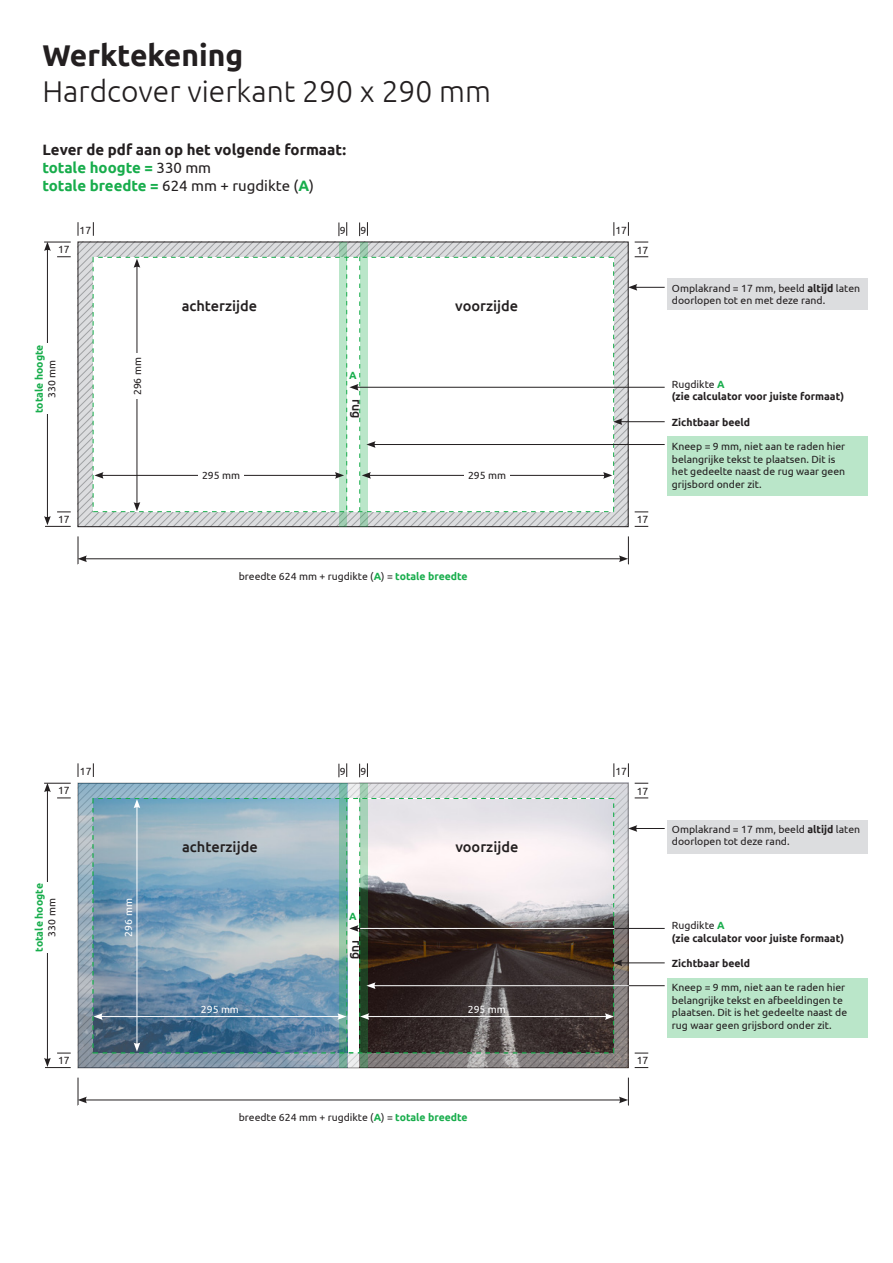
<style>
.page{position:relative;width:893px;height:1263px;background:#fff}
.page>*{position:absolute;margin:0;border:0;box-sizing:border-box;transform-origin:0 0}
.t1{font:300 30px "Ubuntu";color:#231f20}
.t2{font:700 30px "Ubuntu";color:#231f20}
.t3{font:700 15px/18px "Ubuntu";color:#231f20}
.t4{font:15px "Ubuntu";color:#231f20}
.t5{font:500 14.55px "Ubuntu";color:#231f20}
.t6{font:500 12.45px "Ubuntu";color:#231f20}
.t7{font:10.5px/12.5px "Ubuntu";color:#231f20}
.t8{font:700 10.5px "Ubuntu";color:#231f20}
.t9{font:700 10.5px "Ubuntu";color:#18ad4c}
.t10{font:10.5px "Ubuntu";color:#fff}
.s1{color:#18ad4c}
.s2{font-weight:400}
.s3{font-weight:700;color:#18ad4c}
.s4{font-weight:700}
</style>
<div class="page">
<div style="left:668px;top:279px;width:200px;height:31px;background:#dcdddf"></div>
<div style="left:668px;top:437px;width:200px;height:59px;background:#bae6c9"></div>
<svg style="left:80px;top:244px;width:546px;height:281px;background:#cfd1d2"></svg>
<div style="left:78px;top:242px;width:550px;height:285px;border:1px solid #231f20"></div>
<svg style="left:339px;top:242px;width:8px;height:284px"></svg>
<svg style="left:360px;top:242px;width:7px;height:284px"></svg>
<hr style="left:47px;top:249px;width:1px;height:269px;background:#231f20">
<svg style="left:93px;top:222px;width:1px;height:14px"></svg>
<svg style="left:339px;top:222px;width:1px;height:14px"></svg>
<svg style="left:359px;top:222px;width:1px;height:14px"></svg>
<svg style="left:346px;top:222px;width:1px;height:14px"></svg>
<svg style="left:367px;top:222px;width:1px;height:14px"></svg>
<svg style="left:628px;top:222px;width:1px;height:14px"></svg>
<svg style="left:614px;top:222px;width:1px;height:14px"></svg>
<svg style="left:78px;top:222px;width:1px;height:14px"></svg>
<svg style="left:635px;top:242px;width:13px;height:1px"></svg>
<svg style="left:635px;top:512px;width:13px;height:1px"></svg>
<svg style="left:635px;top:256px;width:13px;height:1px"></svg>
<svg style="left:635px;top:526px;width:13px;height:1px"></svg>
<svg style="left:44px;top:242px;width:27px;height:15px"></svg>
<svg style="left:44px;top:512px;width:27px;height:15px"></svg>
<div style="left:19px;top:344px;width:52px;height:70px;background:#fff"></div>
<hr style="left:85px;top:558px;width:536px;height:1px;background:#231f20">
<svg style="left:619px;top:536px;width:10px;height:28px"></svg>
<svg style="left:78px;top:536px;width:9px;height:28px"></svg>
<hr style="left:620px;top:421px;width:45px;height:1px;background:#231f20">
<hr style="left:373px;top:444px;width:292px;height:1px;background:#231f20">
<hr style="left:356px;top:387px;width:309px;height:1px;background:#231f20">
<hr style="left:635px;top:287px;width:30px;height:1px;background:#231f20">
<svg style="left:628px;top:284px;width:9px;height:7px"></svg>
<svg style="left:93px;top:256px;width:529px;height:256px"></svg>
<div style="left:668px;top:820px;width:200px;height:34px;background:#dcdddf"></div>
<div style="left:668px;top:978px;width:200px;height:59px;background:#bae6c9"></div>
<svg style="left:80px;top:785px;width:546px;height:281px;background:#9facb4"></svg>
<hr style="left:47px;top:790px;width:1px;height:270px;background:#231f20">
<svg style="left:93px;top:763px;width:1px;height:14px"></svg>
<svg style="left:339px;top:764px;width:1px;height:13px"></svg>
<svg style="left:359px;top:764px;width:1px;height:13px"></svg>
<svg style="left:346px;top:763px;width:1px;height:14px"></svg>
<svg style="left:367px;top:763px;width:1px;height:14px"></svg>
<svg style="left:628px;top:763px;width:1px;height:14px"></svg>
<svg style="left:614px;top:763px;width:1px;height:14px"></svg>
<svg style="left:78px;top:763px;width:1px;height:14px"></svg>
<svg style="left:635px;top:783px;width:13px;height:1px"></svg>
<svg style="left:635px;top:1053px;width:13px;height:1px"></svg>
<svg style="left:44px;top:783px;width:27px;height:9px"></svg>
<svg style="left:635px;top:798px;width:13px;height:1px"></svg>
<svg style="left:635px;top:1067px;width:13px;height:1px"></svg>
<svg style="left:57px;top:798px;width:14px;height:1px"></svg>
<svg style="left:44px;top:1053px;width:27px;height:15px"></svg>
<div style="left:19px;top:882px;width:52px;height:71px;background:#fff"></div>
<hr style="left:85px;top:1100px;width:536px;height:1px;background:#231f20">
<svg style="left:619px;top:1077px;width:10px;height:28px"></svg>
<svg style="left:78px;top:1077px;width:9px;height:28px"></svg>
<hr style="left:620px;top:963px;width:45px;height:1px;background:#231f20">
<hr style="left:635px;top:828px;width:30px;height:1px;background:#231f20">
<svg style="left:628px;top:825px;width:9px;height:7px"></svg>
<svg style="left:339px;top:783px;width:8px;height:285px"></svg>
<svg style="left:360px;top:783px;width:7px;height:285px"></svg>
<hr style="left:356px;top:928px;width:309px;height:1px;background:#231f20">
<hr style="left:373px;top:985px;width:292px;height:1px;background:#231f20">
<hr style="left:373px;top:985px;width:256px;height:1px;background:#fff">
<svg style="left:93px;top:798px;width:529px;height:255px;background:#86939c"></svg>
<p class="t2" style="left:43px;top:37px;width:202px">Werktekening</p>
<p class="t1" style="left:43px;top:73px;width:450px">Hardcover vierkant 290 x 290 mm</p>
<p class="t3" style="left:43px;top:141px;width:305px">Lever de pdf aan op het volgende formaat: <span class="s1">totale hoogte =</span> <span class="s2">330 mm</span></p>
<p class="t4" style="left:43px;top:177px;width:273px"><span class="s3">totale breedte =</span> 624 mm + rugdikte (<span class="s3">A</span>)</p>
<p class="t7" style="left:58px;top:243px;width:13px">17</p>
<p class="t7" style="left:80px;top:223px;width:13px">17</p>
<p class="t7" style="left:340px;top:223px;width:7px">9</p>
<p class="t7" style="left:361px;top:223px;width:7px">9</p>
<p class="t7" style="left:615px;top:223px;width:13px">17</p>
<p class="t7" style="left:637px;top:243px;width:13px">17</p>
<p class="t9" style="left:33px;top:413px;width:70px;rotate:-90deg">totale hoogte</p>
<p class="t7" style="left:45px;top:398px;width:40px;rotate:-90deg">330 mm</p>
<p class="t7" style="left:131px;top:395px;width:40px;rotate:-90deg">296 mm</p>
<p class="t5" style="left:182px;top:297px;width:77px">achterzijde</p>
<p class="t5" style="left:455px;top:297px;width:65px">voorzijde</p>
<p class="t9" style="left:349px;top:369px;width:9px">A</p>
<p class="t6" style="left:365px;top:399px;width:21px;rotate:90deg">rug</p>
<p class="t7" style="left:58px;top:513px;width:13px">17</p>
<p class="t7" style="left:202px;top:469px;width:40px">295 mm</p>
<p class="t7" style="left:468px;top:469px;width:40px">295 mm</p>
<p class="t7" style="left:239px;top:569px;width:231px">breedte 624 mm + rugdikte (<span class="s3">A</span>) = <span class="s3">totale breedte</span></p>
<p class="t7" style="left:637px;top:513px;width:13px">17</p>
<p class="t7" style="left:672px;top:281px;width:190px">Omplakrand = 17 mm, beeld <span class="s4">altijd</span> laten doorlopen tot en met deze rand.</p>
<p class="t7" style="left:672px;top:378px;width:54px">Rugdikte <span class="s3">A</span></p>
<p class="t8" style="left:672px;top:390px;width:174px">(zie calculator voor juiste formaat)</p>
<p class="t8" style="left:672px;top:416px;width:80px">Zichtbaar beeld</p>
<p class="t7" style="left:672px;top:440px;width:175px">Kneep = 9 mm, niet aan te raden hier belangrijke tekst te plaatsen. Dit is het gedeelte naast de rug waar geen grijsbord onder zit.</p>
<p class="t7" style="left:80px;top:764px;width:13px">17</p>
<p class="t7" style="left:340px;top:764px;width:7px">9</p>
<p class="t7" style="left:361px;top:764px;width:7px">9</p>
<p class="t7" style="left:615px;top:764px;width:13px">17</p>
<p class="t7" style="left:58px;top:784px;width:13px">17</p>
<p class="t7" style="left:637px;top:784px;width:13px">17</p>
<p class="t5" style="left:182px;top:838px;width:77px">achterzijde</p>
<p class="t5" style="left:455px;top:838px;width:65px">voorzijde</p>
<p class="t7" style="left:672px;top:822px;width:190px">Omplakrand = 17 mm, beeld <span class="s4">altijd</span> laten doorlopen tot deze rand.</p>
<p class="t9" style="left:33px;top:952px;width:70px;rotate:-90deg">totale hoogte</p>
<p class="t7" style="left:45px;top:936px;width:40px;rotate:-90deg">330 mm</p>
<p class="t10" style="left:122px;top:936px;width:40px;rotate:-90deg">296 mm</p>
<p class="t9" style="left:349px;top:910px;width:9px">A</p>
<p class="t6" style="left:365px;top:940px;width:21px;rotate:90deg">rug</p>
<p class="t7" style="left:672px;top:919px;width:54px">Rugdikte <span class="s3">A</span></p>
<p class="t8" style="left:672px;top:931px;width:174px">(zie calculator voor juiste formaat)</p>
<p class="t8" style="left:672px;top:957px;width:80px">Zichtbaar beeld</p>
<p class="t10" style="left:201px;top:1003px;width:40px">295 mm</p>
<p class="t10" style="left:468px;top:1003px;width:40px">295 mm</p>
<p class="t7" style="left:672px;top:981px;width:177px">Kneep = 9 mm, niet aan te raden hier belangrijke tekst en afbeeldingen te plaatsen. Dit is het gedeelte naast de rug waar geen grijsbord onder zit.</p>
<p class="t7" style="left:58px;top:1054px;width:13px">17</p>
<p class="t7" style="left:637px;top:1054px;width:13px">17</p>
<p class="t7" style="left:239px;top:1110px;width:231px">breedte 624 mm + rugdikte (<span class="s3">A</span>) = <span class="s3">totale breedte</span></p>
</div>
